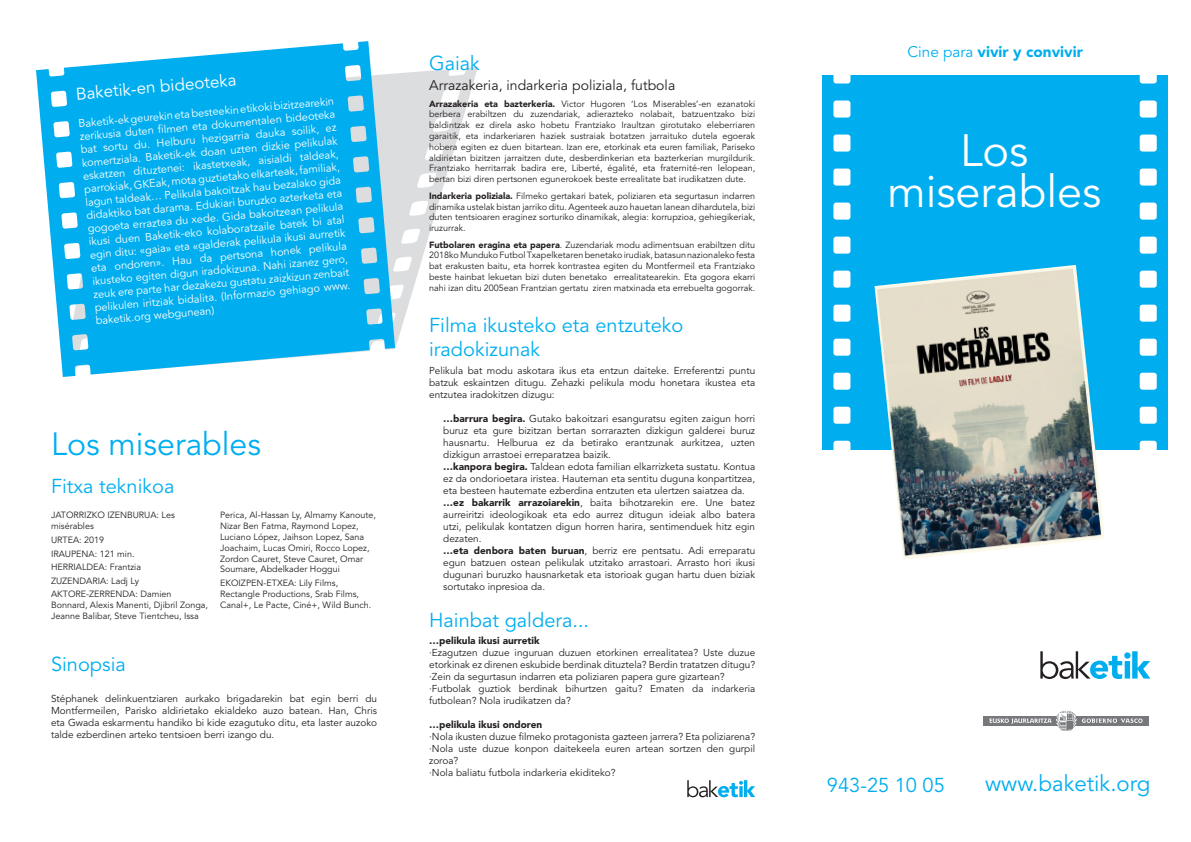
<style>
.page{position:relative;width:1191px;height:842px;background:#fff}
.page>*{position:absolute;margin:0;border:0;box-sizing:border-box;transform-origin:0 0}
.t1{font:45px "Avenir LT Std";color:#fff}
.t2{font:32px "Avenir LT Std";color:#00aeef}
.t3{font:22.3px "Avenir LT Std";color:#00aeef}
.t4{font:20px/24px "Avenir LT Std";color:#00aeef}
.t5{font:17px "Avenir LT Std";color:#fff}
.t6{font:900 15.3px "Avenir LT Std";color:#00aeef}
.t7{font:14px "Avenir LT Std";color:#231f20}
.t8{font:11px/13.2px "Avenir LT Std";color:#fff;text-align:justify}
.t9{font:10px/12px "Avenir LT Std";color:#231f20;text-align:justify}
.t10{font:900 10px "Avenir LT Std";color:#231f20}
.t11{font:9px/10.8px "Avenir LT Std";color:#231f20}
.s1{font-weight:900}
.s2{font-weight:400}
</style>
<div class="page">
<svg style="left:395px;top:67px;width:83px;height:282px"></svg>
<svg style="left:36px;top:41px;width:359px;height:336px;background:#2ebbf0"></svg>
<div style="left:822px;top:75px;width:346px;height:374px;background:#00aeef"></div>
<svg style="left:1139px;top:75px;width:17px;height:9px"></svg>
<div style="left:1139px;top:101px;width:17px;height:17px;background:#fff;border-radius:3px"></div>
<div style="left:1139px;top:135px;width:17px;height:17px;background:#fff;border-radius:3px"></div>
<div style="left:1139px;top:169px;width:17px;height:17px;background:#fff;border-radius:3px"></div>
<div style="left:1139px;top:203px;width:17px;height:17px;background:#fff;border-radius:3px"></div>
<div style="left:1139px;top:237px;width:17px;height:17px;background:#fff;border-radius:3px"></div>
<div style="left:1139px;top:271px;width:17px;height:17px;background:#fff;border-radius:3px"></div>
<div style="left:1139px;top:305px;width:17px;height:17px;background:#fff;border-radius:3px"></div>
<div style="left:1139px;top:339px;width:17px;height:17px;background:#fff;border-radius:3px"></div>
<div style="left:1139px;top:373px;width:17px;height:17px;background:#fff;border-radius:3px"></div>
<div style="left:1139px;top:407px;width:17px;height:17px;background:#fff;border-radius:3px"></div>
<svg style="left:1139px;top:441px;width:17px;height:8px"></svg>
<svg style="left:833px;top:75px;width:17px;height:9px"></svg>
<div style="left:833px;top:101px;width:17px;height:17px;background:#fff;border-radius:3px"></div>
<div style="left:833px;top:135px;width:17px;height:17px;background:#fff;border-radius:3px"></div>
<div style="left:833px;top:169px;width:17px;height:17px;background:#fff;border-radius:3px"></div>
<div style="left:833px;top:203px;width:17px;height:17px;background:#fff;border-radius:3px"></div>
<div style="left:833px;top:237px;width:17px;height:17px;background:#fff;border-radius:3px"></div>
<div style="left:833px;top:271px;width:17px;height:17px;background:#fff;border-radius:3px"></div>
<div style="left:833px;top:305px;width:17px;height:17px;background:#fff;border-radius:3px"></div>
<div style="left:833px;top:339px;width:17px;height:17px;background:#fff;border-radius:3px"></div>
<div style="left:833px;top:373px;width:17px;height:17px;background:#fff;border-radius:3px"></div>
<div style="left:833px;top:407px;width:17px;height:17px;background:#fff;border-radius:3px"></div>
<svg style="left:833px;top:441px;width:17px;height:8px"></svg>
<svg style="left:687px;top:780px;width:68px;height:17px"></svg>
<svg style="left:1040px;top:651px;width:110px;height:28px"></svg>
<svg style="left:983px;top:725px;width:166px;height:1px"></svg>
<div style="left:983px;top:716px;width:166px;height:9px;background:#76787b"></div>
<svg style="left:989px;top:711px;width:154px;height:20px"></svg>
<img style="left:874px;top:265px;width:230px;height:295px">
<p class="t5" style="left:75px;top:84px;width:162px;rotate:-5deg">Baketik-en bideoteka</p>
<p class="t8" style="left:78px;top:117px;width:258px;rotate:-5deg">Baketik-ek geurekin eta besteekin etikoki bizitzearekin zerikusia duten fi lmen eta dokumentalen bideoteka bat sortu du. Helburu hezigarria dauka soilik, ez komertziala. Baketik-ek doan uzten dizkie pelikulak eskatzen dituztenei: ikastetxeak, aisialdi taldeak, parrokiak, GKEak, mota guztietako elkarteak, familiak, lagun taldeak… Pelikula bakoitzak hau bezalako gida didaktiko bat darama. Edukiari buruzko azterketa eta gogoeta erraztea du xede. Gida bakoitzean pelikula ikusi duen Baketik-eko kolaboratzaile batek bi atal egin ditu: «gaia» eta «galderak pelikula ikusi aurretik eta ondoren». Hau da pertsona honek pelikula ikusteko egiten digun iradokizuna. Nahi izanez gero, zeuk ere parte har dezakezu gustatu zaizkizun zenbait pelikulen iritziak bidalita. (Informazio gehiago www. baketik.org webgunean)</p>
<p class="t2" style="left:51px;top:425px;width:211px">Los miserables</p>
<p class="t4" style="left:51px;top:475px;width:125px">Fitxa teknikoa</p>
<p class="t11" style="left:51px;top:510px;width:125px">JATORRIZKO IZENBURUA: Les misérables</p>
<p class="t11" style="left:51px;top:535px;width:55px">URTEA: 2019</p>
<p class="t11" style="left:51px;top:548px;width:85px">IRAUPENA: 121 min.</p>
<p class="t11" style="left:51px;top:562px;width:92px">HERRIALDEA: Frantzia</p>
<p class="t11" style="left:51px;top:575px;width:90px">ZUZENDARIA: Ladj Ly</p>
<p class="t11" style="left:51px;top:589px;width:158px">AKTORE-ZERRENDA: Damien<br>Bonnard, Alexis Manenti, Djibril Zonga,<br>Jeanne Balibar, Steve Tientcheu, Issa</p>
<p class="t11" style="left:220px;top:510px;width:157px">Perica, Al-Hassan Ly, Almamy Kanoute, Nizar Ben Fatma, Raymond Lopez, Luciano López, Jaihson Lopez, Sana Joachaim, Lucas Omiri, Rocco Lopez, Zordon Cauret, Steve Cauret, Omar Soumare, Abdelkader Hoggui</p>
<p class="t11" style="left:220px;top:578px;width:153px">EKOIZPEN-ETXEA: Lily Films,<br>Rectangle Productions, Srab Films,<br>Canal+, Le Pacte, Ciné+, Wild Bunch.</p>
<p class="t4" style="left:51px;top:653px;width:76px">Sinopsia</p>
<p class="t9" style="left:51px;top:692px;width:328px">Stéphanek delinkuentziaren aurkako brigadarekin bat egin berri du Montfermeilen, Parisko aldirietako ekialdeko auzo batean. Han, Chris eta Gwada eskarmentu handiko bi kide ezagutuko ditu, eta laster auzoko talde ezberdinen arteko tentsioen berri izango du.</p>
<p class="t4" style="left:429px;top:52px;width:52px">Gaiak</p>
<p class="t7" style="left:429px;top:77px;width:248px">Arrazakeria, indarkeria poliziala, futbola</p>
<p class="t11" style="left:429px;top:98px;width:328px;text-align:justify"><span class="s1">Arrazakeria eta bazterkeria.</span> Victor Hugoren ‘Los Miserables’-en ezanatoki berbera erabiltzen du zuzendariak, adierazteko nolabait, batzuentzako bizi baldintzak ez direla asko hobetu Frantziako Iraultzan girotutako eleberriaren garaitik, eta indarkeriaren haziek sustraiak botatzen jarraituko dutela egoerak hobera egiten ez duen bitartean. Izan ere, etorkinak eta euren familiak, Pariseko aldirietan bizitzen jarraitzen dute, desberdinkerian eta bazterkerian murgildurik.<br>Frantziako herritarrak badira ere, Liberté, égalité, eta fraternité-ren lelopean, bertan bizi diren pertsonen egunerokoek beste errealitate bat irudikatzen dute.</p>
<p class="t11" style="left:429px;top:190px;width:327px;text-align:justify"><span class="s1">Indarkeria poliziala.</span> Filmeko gertakari batek, poliziaren eta segurtasun indarren dinamika ustelak bistan jarriko ditu. Agenteek auzo hauetan lanean dihardutela, bizi duten tentsioaren eraginez sorturiko dinamikak, alegia: korrupzioa, gehiegikeriak, iruzurrak.</p>
<p class="t11" style="left:429px;top:239px;width:328px;text-align:justify"><span class="s1">Futbolaren eragina eta papera</span>. Zuzendariak modu adimentsuan erabiltzen ditu 2018ko Munduko Futbol Txapelketaren benetako irudiak, batasun nazionaleko festa bat erakusten baitu, eta horrek kontrastea egiten du Montfermeil eta Frantziako beste hainbat lekuetan bizi duten benetako errealitatearekin. Eta gogora ekarri nahi izan ditu 2005ean Frantzian gertatu ziren matxinada eta errebuelta gogorrak.</p>
<p class="t4" style="left:429px;top:314px;width:256px">Filma ikusteko eta entzuteko iradokizunak</p>
<p class="t9" style="left:429px;top:365px;width:328px">Pelikula bat modu askotara ikus eta entzun daiteke. Erreferentzi puntu batzuk eskaintzen ditugu. Zehazki pelikula modu honetara ikustea eta entzutea iradokitzen dizugu:</p>
<p class="t9" style="left:443px;top:413px;width:313px"><span class="s1">…barrura begira.</span> Gutako bakoitzari esanguratsu egiten zaigun horri buruz eta gure bizitzan bertan sorrarazten dizkigun galderei buruz hausnartu. Helburua ez da betirako erantzunak aurkitzea, uzten dizkigun arrastoei erreparatzea baizik.</p>
<p class="t9" style="left:443px;top:461px;width:313px"><span class="s1">…kanpora begira.</span> Taldean edota familian elkarrizketa sustatu. Kontua ez da ondorioetara iristea. Hauteman eta sentitu duguna konpartitzea, eta besteen hautemate ezberdina entzuten eta ulertzen saiatzea da.</p>
<p class="t9" style="left:443px;top:497px;width:313px"><span class="s1">…ez bakarrik arrazoiarekin</span>, baita bihotzarekin ere. Une batez aurreiritzi ideologikoak eta edo aurrez ditugun ideiak albo batera utzi, pelikulak kontatzen digun horren harira, sentimenduek hitz egin dezaten.</p>
<p class="t9" style="left:443px;top:545px;width:313px"><span class="s1">…eta denbora baten buruan</span>, berriz ere pentsatu. Adi erreparatu egun batzuen ostean pelikulak utzitako arrastoari. Arrasto hori ikusi dugunari buruzko hausnarketak eta istorioak gugan hartu duen biziak sortutako inpresioa da.</p>
<p class="t4" style="left:429px;top:609px;width:161px">Hainbat galdera...</p>
<p class="t10" style="left:429px;top:635px;width:112px">…pelikula ikusi aurretik</p>
<p class="t9" style="left:429px;top:647px;width:328px">·Ezagutzen duzue inguruan duzuen etorkinen errealitatea? Uste duzue etorkinak ez direnen eskubide berdinak dituztela? Berdin tratatzen ditugu?</p>
<p class="t9" style="left:429px;top:671px;width:297px">·Zein da segurtasun indarren eta poliziaren papera gure gizartean?</p>
<p class="t9" style="left:429px;top:683px;width:328px">·Futbolak guztiok berdinak bihurtzen gaitu? Ematen da indarkeria futbolean? Nola irudikatzen da?</p>
<p class="t10" style="left:429px;top:719px;width:115px">…pelikula ikusi ondoren</p>
<p class="t9" style="left:429px;top:731px;width:327px">·Nola ikusten duzue filmeko protagonista gazteen jarrera? Eta poliziarena?</p>
<p class="t9" style="left:429px;top:743px;width:327px">·Nola uste duzue konpon daitekeela euren artean sortzen den gurpil zoroa?</p>
<p class="t9" style="left:429px;top:767px;width:188px">·Nola baliatu futbola indarkeria ekiditeko?</p>
<p class="t6" style="left:907px;top:42px;width:177px"><span class="s2">Cine para</span> vivir y convivir</p>
<p class="t1" style="left:960px;top:125px;width:70px">Los</p>
<p class="t1" style="left:887px;top:166px;width:215px">miserables</p>
<p class="t4" style="left:827px;top:774px;width:119px">943-25 10 05</p>
<p class="t3" style="left:985px;top:770px;width:167px">www.baketik.org</p>
</div>
